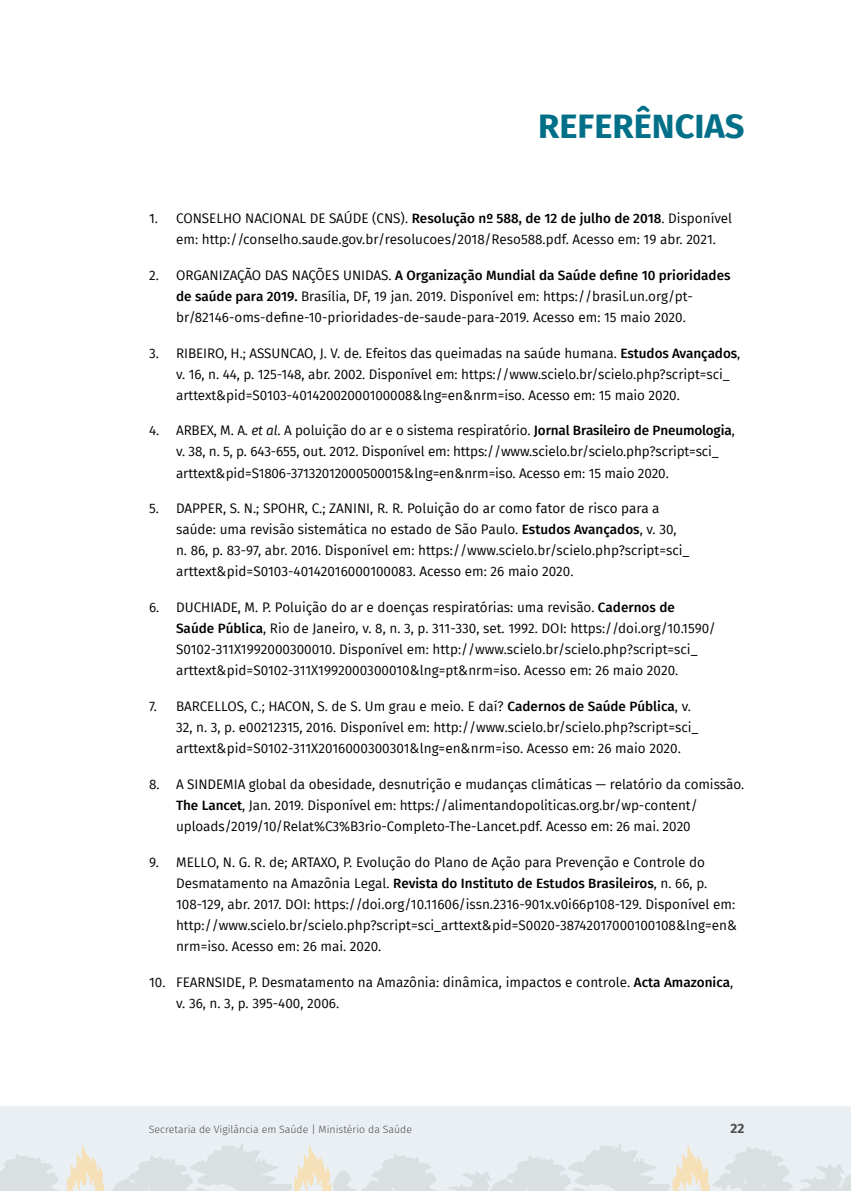
<style>
.page{position:relative;width:851px;height:1191px;background:#fff}
.page>*{position:absolute;margin:0;border:0;box-sizing:border-box;transform-origin:0 0}
.t1{font:700 33.75px "Fira Sans";color:#007088}
.t2{font:13.5px/21px "Fira Sans";color:#000}
.t3{font:700 13.5px "Fira Sans";color:#4d4d4f}
.t4{font:300 10.5px "Fira Sans";color:#4d4d4f}
.s1{font-weight:500}
.s2{font-style:italic}
</style>
<div class="page">
<div style="left:0;top:1106px;width:850px;height:85px;background:#eaeff3"></div>
<svg style="left:0;top:1143px;width:850px;height:48px"></svg>
<h1 class="t1" style="left:538px;top:98px;width:208px">REFERÊNCIAS</h1>
<p class="t2" style="left:176px;top:207px;width:557px;text-indent:-27px">1. CONSELHO NACIONAL DE SAÚDE (CNS). <span class="s1">Resolução nº 588, de 12 de julho de 2018</span>. Disponível em: http://conselho.saude.gov.br/resolucoes/2018/Reso588.pdf. Acesso em: 19 abr. 2021.</p>
<p class="t2" style="left:176px;top:264px;width:556px;text-indent:-27px">2. ORGANIZAÇÃO DAS NAÇÕES UNIDAS. <span class="s1">A Organização Mundial da Saúde define 10 prioridades de saúde para 2019.</span> Brasília, DF, 19 jan. 2019. Disponível em: https://brasil.un.org/pt&shy;br/82146-oms-define-10-prioridades-de-saude-para-2019. Acesso em: 15 maio 2020.</p>
<p class="t2" style="left:176px;top:342px;width:565px;text-indent:-27px">3. RIBEIRO, H.; ASSUNCAO, J. V. de. Efeitos das queimadas na saúde humana. <span class="s1">Estudos Avançados</span>, v. 16, n. 44, p. 125-148, abr. 2002. Disponível em: https://www.scielo.br/scielo.php?script=sci_ arttext&amp;pid=S0103-40142002000100008&amp;lng=en&amp;nrm=iso. Acesso em: 15 maio 2020.</p>
<p class="t2" style="left:176px;top:420px;width:560px;text-indent:-27px">4. ARBEX, M. A. <span class="s2">et al</span>. A poluição do ar e o sistema respiratório. <span class="s1">Jornal Brasileiro de Pneumologia</span>, v. 38, n. 5, p. 643-655, out. 2012. Disponível em: https://www.scielo.br/scielo.php?script=sci_ arttext&amp;pid=S1806-37132012000500015&amp;lng=en&amp;nrm=iso. Acesso em: 15 maio 2020.</p>
<p class="t2" style="left:176px;top:498px;width:515px;text-indent:-27px">5. DAPPER, S. N.; SPOHR, C.; ZANINI, R. R. Poluição do ar como fator de risco para a saúde: uma revisão sistemática no estado de São Paulo. <span class="s1">Estudos Avançados</span>, v. 30, n. 86, p. 83-97, abr. 2016. Disponível em: https://www.scielo.br/scielo.php?script=sci_ arttext&amp;pid=S0103-40142016000100083. Acesso em: 26 maio 2020.</p>
<p class="t2" style="left:176px;top:597px;width:541px;text-indent:-27px">6. DUCHIADE, M. P. Poluição do ar e doenças respiratórias: uma revisão. <span class="s1">Cadernos de Saúde Pública</span>, Rio de Janeiro, v. 8, n. 3, p. 311-330, set. 1992. DOI: https://doi.org/10.1590/ S0102-311X1992000300010. Disponível em: http://www.scielo.br/scielo.php?script=sci_ arttext&amp;pid=S0102-311X1992000300010&amp;lng=pt&amp;nrm=iso. Acesso em: 26 maio 2020.</p>
<p class="t2" style="left:176px;top:695px;width:524px;text-indent:-27px">7. BARCELLOS, C.; HACON, S. de S. Um grau e meio. E daí? <span class="s1">Cadernos de Saúde Pública</span>, v.<br>32, n. 3, p. e00212315, 2016. Disponível em: http://www.scielo.br/scielo.php?script=sci_ arttext&amp;pid=S0102-311X2016000300301&amp;lng=en&amp;nrm=iso. Acesso em: 26 maio 2020.</p>
<p class="t2" style="left:176px;top:773px;width:569px;text-indent:-27px">8. A SINDEMIA global da obesidade, desnutrição e mudanças climáticas — relatório da comissão.<br><span class="s1">The Lancet</span>, Jan. 2019. Disponível em: https://alimentandopoliticas.org.br/wp-content/ uploads/2019/10/Relat%C3%B3rio-Completo-The-Lancet.pdf. Acesso em: 26 mai. 2020</p>
<p class="t2" style="left:176px;top:851px;width:562px;text-indent:-27px">9. MELLO, N. G. R. de; ARTAXO, P. Evolução do Plano de Ação para Prevenção e Controle do Desmatamento na Amazônia Legal. <span class="s1">Revista do Instituto de Estudos Brasileiros</span>, n. 66, p.<br>108-129, abr. 2017. DOI: https://doi.org/10.11606/issn.2316-901x.v0i66p108-129. Disponível em: http://www.scielo.br/scielo.php?script=sci_arttext&amp;pid=S0020-38742017000100108&amp;lng=en&amp; nrm=iso. Acesso em: 26 mai. 2020.</p>
<p class="t2" style="left:176px;top:971px;width:558px;text-indent:-27px">10. FEARNSIDE, P. Desmatamento na Amazônia: dinâmica, impactos e controle. <span class="s1">Acta Amazonica</span>, v. 36, n. 3, p. 395-400, 2006.</p>
<p class="t4" style="left:149px;top:1121px;width:265px">Secretaria de Vigilância em Saúde | Ministério da Saúde</p>
<p class="t3" style="left:730px;top:1116px;width:15px">22</p>
</div>
